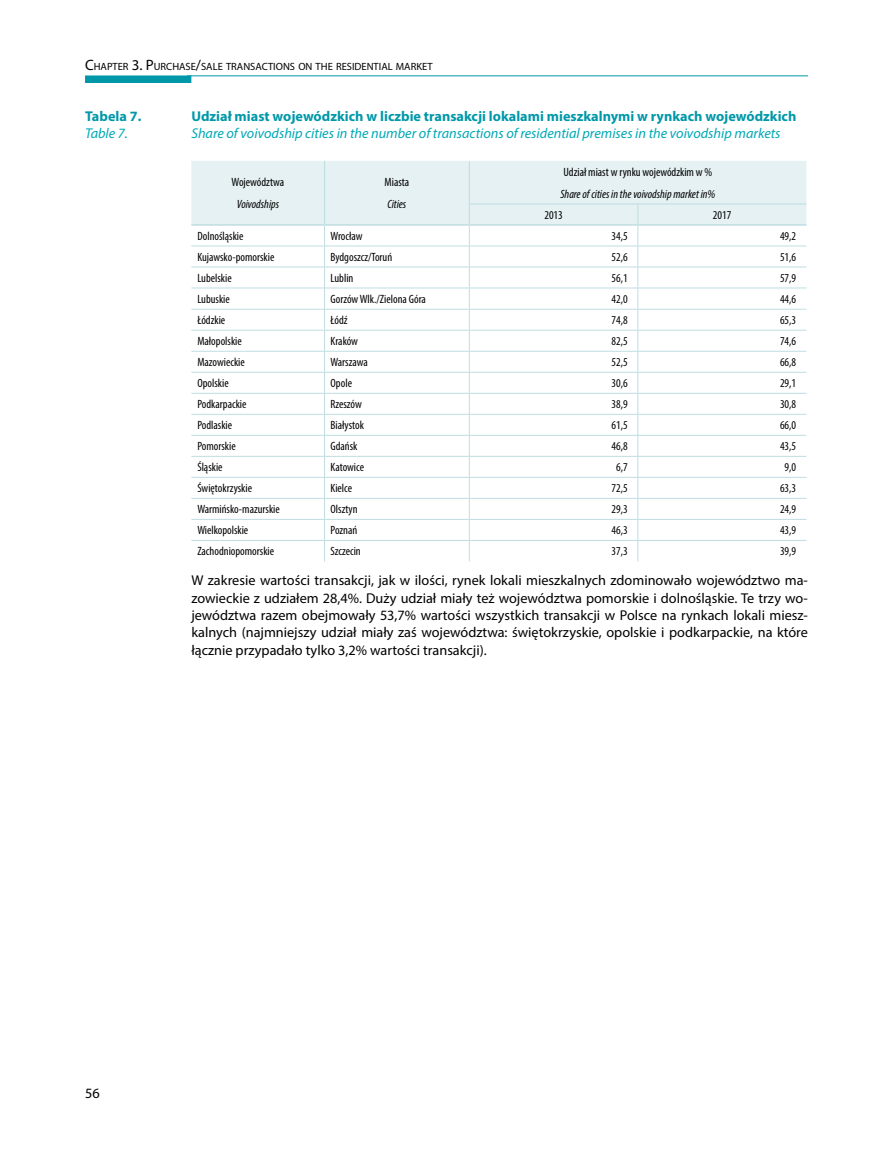
<style>
.page{position:relative;width:893px;height:1149px;background:#fff}
.page>*{position:absolute;margin:0;border:0;box-sizing:border-box;transform-origin:0 0}
.t1{font:14.25px/17.2px "Myriad Pro";color:#000;text-align:justify}
.t2{font:italic 14.25px "Myriad Pro";color:#00a9b6}
.t3{font:700 14.25px "Myriad Pro";color:#0098a9}
.t4{font:condensed 12px "Myriad Pro";color:#000}
.t5{font:italic condensed 12px "Myriad Pro";color:#000}
.t6{font:10.5px "Myriad Pro";color:#000}
.s1{font-size:15px}
</style>
<div class="page">
<div style="left:85px;top:75px;width:106px;height:8px;background:#0098a9;border:2px solid #0098a9"></div>
<hr style="left:187px;top:75px;width:621px;height:1px;background:#0098a9">
<svg style="left:191px;top:161px;width:615px;height:400px"></svg>
<hr style="left:191px;top:224px;width:134px;height:1px;background:#bfdde2">
<hr style="left:325px;top:224px;width:144px;height:1px;background:#bfdde2">
<hr style="left:469px;top:224px;width:169px;height:1px;background:#bfdde2">
<hr style="left:638px;top:224px;width:168px;height:1px;background:#bfdde2">
<p class="t6" style="left:85px;top:60px;width:349px"><span class="s1">C</span>HAPTER <span class="s1">3. P</span> URCHASE<span class="s1">/</span>SALE TRANSACTIONS ON THE RESIDENTIAL MARKET</p>
<p class="t3" style="left:85px;top:107px;width:58px">Tabela 7.</p>
<p class="t3" style="left:191px;top:107px;width:606px">Udział miast wojewódzkich w liczbie transakcji lokalami mieszkalnymi w rynkach wojewódzkich</p>
<p class="t2" style="left:85px;top:124px;width:44px">Table 7.</p>
<p class="t2" style="left:191px;top:124px;width:591px">Share of voivodship cities in the number of transactions of residential premises in the voivodship markets</p>
<p class="t4" style="left:232px;top:175px;width:54px">Województwa</p>
<p class="t5" style="left:237px;top:197px;width:44px">Voivodships</p>
<p class="t4" style="left:563px;top:165px;width:150px">Udział miast w rynku wojewódzkim w %</p>
<p class="t5" style="left:560px;top:187px;width:156px">Share of cities in the voivodship market in%</p>
<p class="t4" style="left:544px;top:208px;width:20px">2013</p>
<p class="t4" style="left:713px;top:208px;width:20px">2017</p>
<p class="t4" style="left:385px;top:175px;width:26px">Miasta</p>
<p class="t5" style="left:388px;top:197px;width:20px">Cities</p>
<p class="t4" style="left:197px;top:229px;width:48px">Dolnośląskie</p>
<p class="t4" style="left:331px;top:229px;width:33px">Wrocław</p>
<p class="t4" style="left:611px;top:229px;width:18px">34,5</p>
<p class="t4" style="left:780px;top:229px;width:18px">49,2</p>
<p class="t4" style="left:197px;top:250px;width:79px">Kujawsko-pomorskie</p>
<p class="t4" style="left:331px;top:250px;width:63px">Bydgoszcz/Toruń</p>
<p class="t4" style="left:611px;top:250px;width:18px">52,6</p>
<p class="t4" style="left:780px;top:250px;width:18px">51,6</p>
<p class="t4" style="left:197px;top:271px;width:36px">Lubelskie</p>
<p class="t4" style="left:331px;top:271px;width:24px">Lublin</p>
<p class="t4" style="left:611px;top:271px;width:18px">56,1</p>
<p class="t4" style="left:780px;top:271px;width:18px">57,9</p>
<p class="t4" style="left:197px;top:292px;width:34px">Lubuskie</p>
<p class="t4" style="left:331px;top:292px;width:97px">Gorzów Wlk./Zielona Góra</p>
<p class="t4" style="left:611px;top:292px;width:18px">42,0</p>
<p class="t4" style="left:780px;top:292px;width:18px">44,6</p>
<p class="t4" style="left:197px;top:313px;width:29px">Łódzkie</p>
<p class="t4" style="left:331px;top:313px;width:19px">Łódź</p>
<p class="t4" style="left:611px;top:313px;width:18px">74,8</p>
<p class="t4" style="left:780px;top:313px;width:18px">65,3</p>
<p class="t4" style="left:197px;top:334px;width:46px">Małopolskie</p>
<p class="t4" style="left:331px;top:334px;width:29px">Kraków</p>
<p class="t4" style="left:611px;top:334px;width:18px">82,5</p>
<p class="t4" style="left:780px;top:334px;width:18px">74,6</p>
<p class="t4" style="left:197px;top:355px;width:49px">Mazowieckie</p>
<p class="t4" style="left:331px;top:355px;width:39px">Warszawa</p>
<p class="t4" style="left:611px;top:355px;width:18px">52,5</p>
<p class="t4" style="left:780px;top:355px;width:18px">66,8</p>
<p class="t4" style="left:197px;top:376px;width:33px">Opolskie</p>
<p class="t4" style="left:331px;top:376px;width:23px">Opole</p>
<p class="t4" style="left:611px;top:376px;width:18px">30,6</p>
<p class="t4" style="left:780px;top:376px;width:18px">29,1</p>
<p class="t4" style="left:197px;top:397px;width:51px">Podkarpackie</p>
<p class="t4" style="left:331px;top:397px;width:33px">Rzeszów</p>
<p class="t4" style="left:611px;top:397px;width:18px">38,9</p>
<p class="t4" style="left:780px;top:397px;width:18px">30,8</p>
<p class="t4" style="left:197px;top:418px;width:36px">Podlaskie</p>
<p class="t4" style="left:331px;top:418px;width:35px">Białystok</p>
<p class="t4" style="left:611px;top:418px;width:18px">61,5</p>
<p class="t4" style="left:780px;top:418px;width:18px">66,0</p>
<p class="t4" style="left:197px;top:439px;width:40px">Pomorskie</p>
<p class="t4" style="left:331px;top:439px;width:28px">Gdańsk</p>
<p class="t4" style="left:611px;top:439px;width:18px">46,8</p>
<p class="t4" style="left:780px;top:439px;width:18px">43,5</p>
<p class="t4" style="left:197px;top:460px;width:27px">Śląskie</p>
<p class="t4" style="left:331px;top:460px;width:35px">Katowice</p>
<p class="t4" style="left:616px;top:460px;width:13px">6,7</p>
<p class="t4" style="left:785px;top:460px;width:13px">9,0</p>
<p class="t4" style="left:197px;top:481px;width:56px">Świętokrzyskie</p>
<p class="t4" style="left:331px;top:481px;width:23px">Kielce</p>
<p class="t4" style="left:611px;top:481px;width:18px">72,5</p>
<p class="t4" style="left:780px;top:481px;width:18px">63,3</p>
<p class="t4" style="left:197px;top:502px;width:84px">Warmińsko-mazurskie</p>
<p class="t4" style="left:331px;top:502px;width:29px">Olsztyn</p>
<p class="t4" style="left:611px;top:502px;width:18px">29,3</p>
<p class="t4" style="left:780px;top:502px;width:18px">24,9</p>
<p class="t4" style="left:197px;top:523px;width:52px">Wielkopolskie</p>
<p class="t4" style="left:331px;top:523px;width:28px">Poznań</p>
<p class="t4" style="left:611px;top:523px;width:18px">46,3</p>
<p class="t4" style="left:780px;top:523px;width:18px">43,9</p>
<p class="t4" style="left:197px;top:544px;width:78px">Zachodniopomorskie</p>
<p class="t4" style="left:331px;top:544px;width:32px">Szczecin</p>
<p class="t4" style="left:611px;top:544px;width:18px">37,3</p>
<p class="t4" style="left:780px;top:544px;width:18px">39,9</p>
<p class="t1" style="left:191px;top:571px;width:618px">W zakresie wartości transakcji, jak w ilości, rynek lokali mieszkalnych zdominowało województwo ma&shy;zowieckie z udziałem 28,4%. Duży udział miały też województwa pomorskie i dolnośląskie. Te trzy wo&shy;jewództwa razem obejmowały 53,7% wartości wszystkich transakcji w Polsce na rynkach lokali miesz&shy;kalnych (najmniejszy udział miały zaś województwa: świętokrzyskie, opolskie i podkarpackie, na które łącznie przypadało tylko 3,2% wartości transakcji).</p>
<p class="t1" style="left:85px;top:1083px;width:16px">56</p>
</div>
